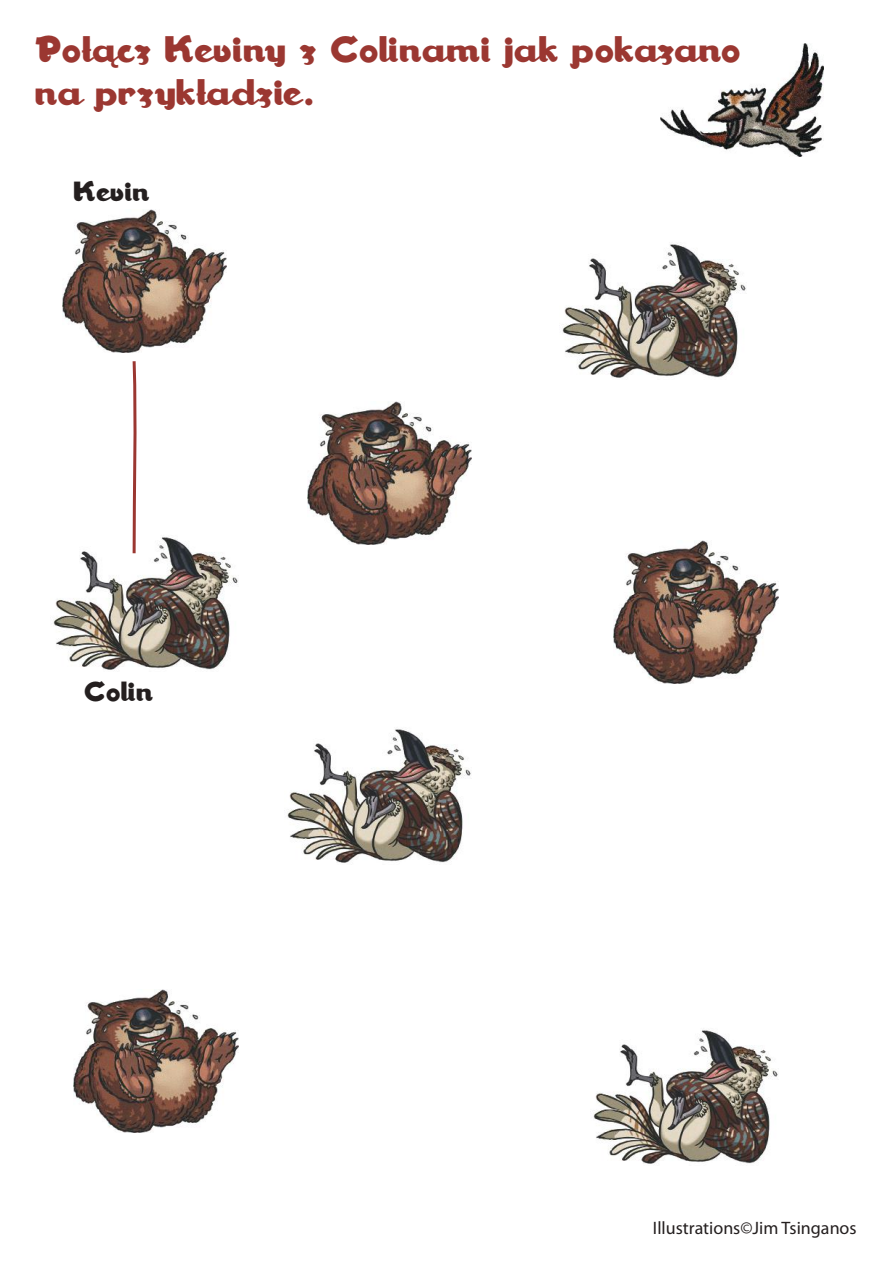
<style>
.page{position:relative;width:893px;height:1263px;background:#fff}
.page>*{position:absolute;margin:0;border:0;box-sizing:border-box;transform-origin:0 0}
.t1{font:36px/43.2px "Walrus Gumbo NF";color:#9b3731}
.t2{font:27px "Walrus Gumbo NF";color:#241f1f}
.t3{font:18px "Myriad Pro";color:#241f1f}
</style>
<div class="page">
<img style="left:62px;top:209px;width:165px;height:143px">
<img style="left:660px;top:43px;width:163px;height:113px">
<img style="left:562px;top:244px;width:184px;height:134px">
<img style="left:53px;top:537px;width:185px;height:133px">
<img style="left:287px;top:729px;width:184px;height:134px">
<img style="left:307px;top:401px;width:165px;height:143px">
<img style="left:614px;top:540px;width:164px;height:143px">
<img style="left:74px;top:989px;width:164px;height:143px">
<img style="left:593px;top:1030px;width:185px;height:134px">
<svg style="left:131px;top:361px;width:6px;height:195px"></svg>
<p class="t1" style="left:35px;top:27px;width:707px">Połącz Keviny z Colinami jak pokazano na przykładzie.</p>
<p class="t2" style="left:74px;top:174px;width:78px">Kevin</p>
<p class="t2" style="left:84px;top:674px;width:71px">Colin</p>
<p class="t3" style="left:653px;top:1216px;width:205px">Illustrations©Jim Tsinganos</p>
</div>
